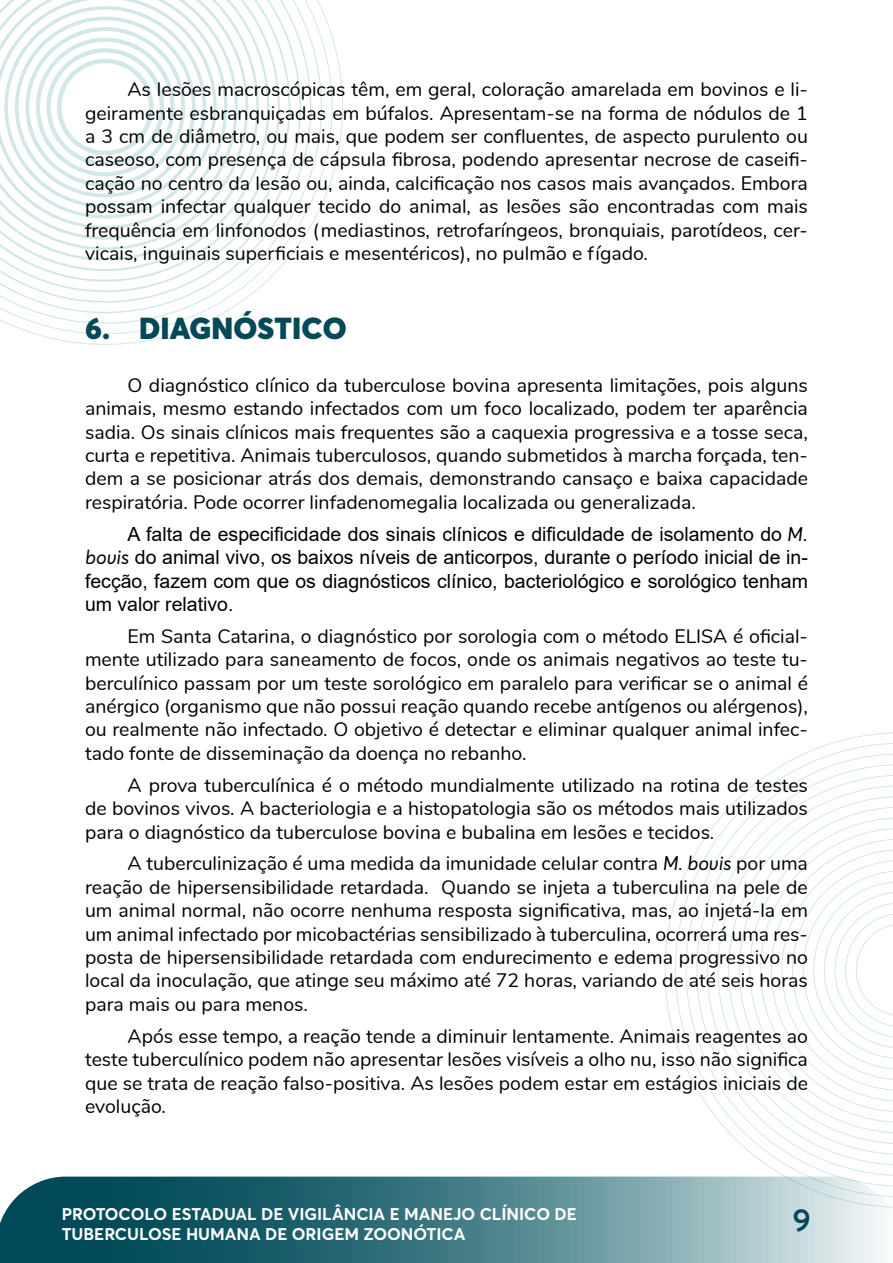
<style>
.page{position:relative;width:893px;height:1263px;background:#fff}
.page>*{position:absolute;margin:0;border:0;box-sizing:border-box;transform-origin:0 0}
.t1{font:600 31.5px "Averta";color:#034958}
.t2{font:900 30px "Averta";letter-spacing:.005em;color:#034958}
.corpo{font:19.5px/23.4px "Nunito";color:#000;text-align:justify}
.corpo-2{font:19.5px/23.4px "Arial";color:#000;text-align:justify}
.t3{font:700 16.8px/20.1px "Averta";color:#fff}
.s1{font-family:"Averta";font-style:italic}
</style>
<div class="page">
<svg style="left:675px;top:744px;width:218px;height:327px"></svg>
<svg style="left:687px;top:756px;width:206px;height:420px"></svg>
<svg style="left:699px;top:768px;width:194px;height:405px"></svg>
<svg style="left:710px;top:779px;width:183px;height:383px"></svg>
<svg style="left:722px;top:791px;width:171px;height:359px"></svg>
<svg style="left:734px;top:803px;width:159px;height:335px"></svg>
<svg style="left:745px;top:814px;width:148px;height:313px"></svg>
<svg style="left:757px;top:826px;width:136px;height:289px"></svg>
<svg style="left:8px;top:9px;width:324px;height:325px"></svg>
<svg style="left:0;top:0;width:322px;height:324px"></svg>
<svg style="left:0;top:0;width:311px;height:313px"></svg>
<svg style="left:0;top:0;width:301px;height:303px"></svg>
<svg style="left:0;top:0;width:290px;height:292px"></svg>
<svg style="left:0;top:0;width:280px;height:282px"></svg>
<svg style="left:0;top:0;width:269px;height:271px"></svg>
<svg style="left:0;top:0;width:259px;height:261px"></svg>
<svg style="left:0;top:0;width:248px;height:250px"></svg>
<svg style="left:0;top:0;width:238px;height:240px"></svg>
<svg style="left:0;top:0;width:227px;height:229px"></svg>
<svg style="left:0;top:0;width:217px;height:218px"></svg>
<div style="left:4px;top:6px;width:202px;height:202px;border:4px solid #1f8691;border-radius:50%"></div>
<div style="left:15px;top:17px;width:181px;height:180px;border:4px solid #1f8691;border-radius:50%"></div>
<div style="left:25px;top:27px;width:160px;height:160px;border:4px solid #1f8691;border-radius:50%"></div>
<div style="left:36px;top:38px;width:139px;height:138px;border:4px solid #1f8691;border-radius:50%"></div>
<div style="left:46px;top:48px;width:118px;height:118px;border:4px solid #1f8691;border-radius:50%"></div>
<div style="left:57px;top:59px;width:97px;height:96px;border:5px solid #1f8691;border-radius:50%"></div>
<svg style="left:0;top:1176px;width:893px;height:87px;background:#568992"></svg>
<p class="corpo" style="left:85px;top:77px;width:724px;text-indent:43px">As lesões macroscópicas têm, em geral, coloração amarelada em bovinos e li&shy;geiramente esbranquiçadas em búfalos. Apresentam-se na forma de nódulos de 1 a 3 cm de diâmetro, ou mais, que podem ser confluentes, de aspecto purulento ou caseoso, com presença de cápsula fibrosa, podendo apresentar necrose de caseifi&shy;cação no centro da lesão ou, ainda, calcificação nos casos mais avançados. Embora possam infectar qualquer tecido do animal, as lesões são encontradas com mais frequência em linfonodos (mediastinos, retrofaríngeos, bronquiais, parotídeos, cer&shy;vicais, inguinais superficiais e mesentéricos), no pulmão e fígado.</p>
<p class="t2" style="left:85px;top:309px;width:263px">6. DIAGNÓSTICO</p>
<p class="corpo" style="left:85px;top:372px;width:724px;text-indent:43px">O diagnóstico clínico da tuberculose bovina apresenta limitações, pois alguns animais, mesmo estando infectados com um foco localizado, podem ter aparência sadia. Os sinais clínicos mais frequentes são a caquexia progressiva e a tosse seca, curta e repetitiva. Animais tuberculosos, quando submetidos à marcha forçada, ten&shy;dem a se posicionar atrás dos demais, demonstrando cansaço e baixa capacidade respiratória. Pode ocorrer linfadenomegalia localizada ou generalizada.</p>
<p class="corpo-2" style="left:85px;top:522px;width:724px;text-indent:43px">A falta de especificidade dos sinais clínicos e dificuldade de isolamento do <span class="s1">M. bovis</span> do animal vivo, os baixos níveis de anticorpos, durante o período inicial de in&shy;fecção, fazem com que os diagnósticos clínico, bacteriológico e sorológico tenham um valor relativo.</p>
<p class="corpo" style="left:85px;top:623px;width:724px;text-indent:43px">Em Santa Catarina, o diagnóstico por sorologia com o método ELISA é oficial&shy;mente utilizado para saneamento de focos, onde os animais negativos ao teste tu&shy;berculínico passam por um teste sorológico em paralelo para verificar se o animal é anérgico (organismo que não possui reação quando recebe antígenos ou alérgenos), ou realmente não infectado. O objetivo é detectar e eliminar qualquer animal infec&shy;tado fonte de disseminação da doença no rebanho.</p>
<p class="corpo" style="left:85px;top:772px;width:724px;text-indent:43px">A prova tuberculínica é o método mundialmente utilizado na rotina de testes de bovinos vivos. A bacteriologia e a histopatologia são os métodos mais utilizados para o diagnóstico da tuberculose bovina e bubalina em lesões e tecidos.</p>
<p class="corpo" style="left:85px;top:851px;width:724px;text-indent:43px">A tuberculinização é uma medida da imunidade celular contra <span class="s1">M. bovis</span> por uma reação de hipersensibilidade retardada. Quando se injeta a tuberculina na pele de um animal normal, não ocorre nenhuma resposta significativa, mas, ao injetá-la em um animal infectado por micobactérias sensibilizado à tuberculina, ocorrerá uma res&shy;posta de hipersensibilidade retardada com endurecimento e edema progressivo no local da inoculação, que atinge seu máximo até 72 horas, variando de até seis horas para mais ou para menos.</p>
<p class="corpo" style="left:85px;top:1023px;width:724px;text-indent:43px">Após esse tempo, a reação tende a diminuir lentamente. Animais reagentes ao teste tuberculínico podem não apresentar lesões visíveis a olho nu, isso não significa que se trata de reação falso-positiva. As lesões podem estar em estágios iniciais de evolução.</p>
<p class="t3" style="left:62px;top:1203px;width:517px">PROTOCOLO ESTADUAL DE VIGILÂNCIA E MANEJO CLÍNICO DE<br>TUBERCULOSE HUMANA DE ORIGEM ZOONÓTICA</p>
<h1 class="t1" style="left:792px;top:1200px;width:20px">9</h1>
</div>
